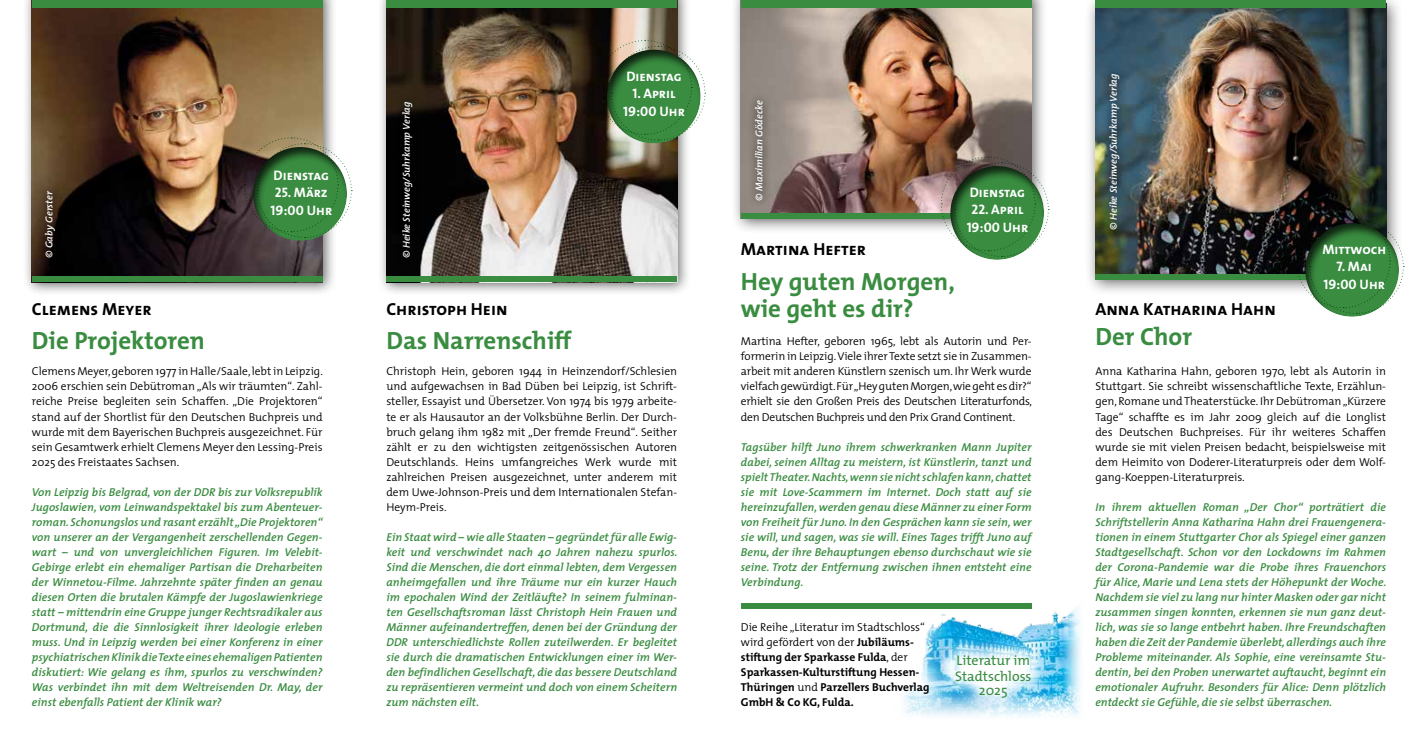
<style>
.page{position:relative;width:1418px;height:745px;background:#fff}
.page>*{position:absolute;margin:0;border:0;box-sizing:border-box;transform-origin:0 0}
.t1{font:700 25px/27.5px "The Mix";color:#398c40}
.t2{font:17.5px "The Mix Bold Caps";color:#000}
.t3{font:14px/16.2px "The Mix Plain";color:#398c40}
.t4{font:13.75px/17.5px "The Mix Bold Caps";color:#fff;text-align:center}
.t5{font:italic 600 11.5px/15px "The Mix";letter-spacing:.005em;color:#398c40;text-align:justify}
.t6{font:300 11.5px/15px "The Mix";color:#000;text-align:justify}
.t7{font:700 11.5px/15px "The Mix";color:#000}
.t8{font:italic 600 10px "The Mix";letter-spacing:.005em;color:#fff}
.s1{font-weight:300}
</style>
<div class="page">
<div style="left:730px;top:0;width:317px;height:235px;background:#000;opacity:.6"></div>
<img style="left:741px;top:7px;width:290px;height:206px">
<div style="left:1084px;top:0;width:318px;height:296px;background:#000;opacity:.6"></div>
<img style="left:1095px;top:7px;width:290px;height:267px">
<div style="left:377px;top:0;width:314px;height:296px;background:#000;opacity:.6"></div>
<img style="left:386px;top:7px;width:291px;height:269px">
<div style="left:22px;top:0;width:315px;height:296px;background:#000;opacity:.6"></div>
<img style="left:32px;top:7px;width:290px;height:269px">
<div style="left:386px;top:0;width:291px;height:7px;background:#398c40"></div>
<div style="left:32px;top:0;width:290px;height:7px;background:#398c40"></div>
<div style="left:1095px;top:0;width:290px;height:7px;background:#398c40"></div>
<div style="left:386px;top:276px;width:291px;height:6px;background:#398c40"></div>
<div style="left:32px;top:276px;width:290px;height:6px;background:#398c40"></div>
<div style="left:741px;top:213px;width:290px;height:6px;background:#398c40"></div>
<div style="left:1095px;top:274px;width:290px;height:5px;background:#398c40"></div>
<div style="left:604px;top:47px;width:97px;height:97px;background:#000;opacity:.75"></div>
<svg style="left:597px;top:40px;width:109px;height:101px;background:#5b8859"></svg>
<div style="left:251px;top:145px;width:96px;height:96px;background:#000;opacity:.75"></div>
<svg style="left:243px;top:137px;width:109px;height:101px;background:#5b8657"></svg>
<div style="left:948px;top:164px;width:96px;height:96px;background:#000;opacity:.75"></div>
<svg style="left:940px;top:156px;width:109px;height:101px"></svg>
<div style="left:1302px;top:221px;width:97px;height:96px;background:#000;opacity:.75"></div>
<svg style="left:1295px;top:213px;width:109px;height:101px"></svg>
<div style="left:741px;top:0;width:290px;height:7px;background:#398c40"></div>
<img style="left:958px;top:603px;width:123px;height:113px">
<img style="left:958px;top:635px;width:91px;height:81px">
<div style="left:370px;top:287px;width:323px;height:435px;background:#fff"></div>
<div style="left:15px;top:287px;width:324px;height:436px;background:#fff"></div>
<div style="left:1100px;top:65px;width:28px;height:173px;background:#000;opacity:.5"></div>
<div style="left:746px;top:91px;width:26px;height:118px;background:#000;opacity:.5"></div>
<div style="left:393px;top:93px;width:28px;height:173px;background:#000"></div>
<div style="left:36px;top:182px;width:28px;height:84px;background:#000;opacity:.5"></div>
<div style="left:741px;top:603px;width:290px;height:5px;background:#398c40"></div>
<p class="t4" style="left:626px;top:67px;width:57px">Dienstag</p>
<p class="t4" style="left:623px;top:84px;width:63px">1. April<br>19:00 Uhr</p>
<p class="t8" style="left:750px;top:200px;width:102px;rotate:-90deg">© Maximilian Gödecke</p>
<p class="t8" style="left:398px;top:258px;width:158px;rotate:-90deg">© Heike Steinweg/Suhrkamp Verlag</p>
<p class="t4" style="left:274px;top:166px;width:57px">Dienstag</p>
<p class="t4" style="left:270px;top:183px;width:63px">25. März<br>19:00 Uhr</p>
<p class="t4" style="left:969px;top:183px;width:57px">Dienstag</p>
<p class="t8" style="left:41px;top:258px;width:68px;rotate:-90deg">© Gaby Gerster</p>
<p class="t4" style="left:966px;top:200px;width:63px">22. April<br>19:00 Uhr</p>
<h2 class="t2" style="left:741px;top:234px;width:127px">Martina Hefter</h2>
<h1 class="t1" style="left:741px;top:267px;width:215px">Hey guten Morgen, wie geht es dir?</h1>
<p class="t6" style="left:741px;top:333px;width:293px">Martina Hefter, geboren 1965, lebt als Autorin und Per&shy;formerin in Leipzig. Viele ihrer Texte setzt sie in Zusammen&shy;arbeit mit anderen Künstlern szenisch um. Ihr Werk wurde vielfach gewürdigt. Für „Hey guten Morgen, wie geht es dir?“ erhielt sie den Großen Preis des Deutschen Literaturfonds, den Deutschen Buchpreis und den Prix Grand Continent.</p>
<p class="t5" style="left:741px;top:438px;width:292px">Tagsüber hilft Juno ihrem schwerkranken Mann Jupiter dabei, seinen Alltag zu meistern, ist Künstlerin, tanzt und spielt Theater. Nachts, wenn sie nicht schlafen kann, chattet sie mit Love-Scammern im Internet. Doch statt auf sie hereinzufallen, werden genau diese Männer zu einer Form von Freiheit für Juno. In den Gesprächen kann sie sein, wer sie will, und sagen, was sie will. Eines Tages trifft Juno auf Benu, der ihre Behauptungen ebenso durchschaut wie sie seine. Trotz der Entfernung zwischen ihnen entsteht eine Verbindung.</p>
<h2 class="t2" style="left:32px;top:294px;width:121px">Clemens Meyer</h2>
<h1 class="t1" style="left:32px;top:325px;width:175px">Die Projektoren</h1>
<p class="t6" style="left:32px;top:363px;width:292px">Clemens Meyer, geboren 1977 in Halle/Saale, lebt in Leipzig.<br>2006 erschien sein Debütroman „Als wir träumten“. Zahl&shy;reiche Preise begleiten sein Schaffen. „Die Projektoren“ stand auf der Shortlist für den Deutschen Buchpreis und wurde mit dem Bayerischen Buchpreis ausgezeichnet. Für sein Gesamtwerk erhielt Clemens Meyer den Lessing-Preis 2025 des Freistaates Sachsen.</p>
<p class="t5" style="left:32px;top:483px;width:292px">Von Leipzig bis Belgrad, von der DDR bis zur Volksrepublik Jugoslawien, vom Leinwandspektakel bis zum Abenteuer&shy;roman. Schonungslos und rasant erzählt „Die Projektoren“ von unserer an der Vergangenheit zerschellenden Gegen&shy;wart – und von unvergleichlichen Figuren. Im Velebit-Gebirge erlebt ein ehemaliger Partisan die Dreharbeiten der Winnetou-Filme. Jahrzehnte später finden an genau diesen Orten die brutalen Kämpfe der Jugoslawienkriege statt – mittendrin eine Gruppe junger Rechtsradikaler aus Dortmund, die die Sinnlosigkeit ihrer Ideologie erleben muss. Und in Leipzig werden bei einer Konferenz in einer psychiatrischen Klinik die Texte eines ehemaligen Patienten diskutiert: Wie gelang es ihm, spurlos zu verschwinden?<br>Was verbindet ihn mit dem Weltreisenden Dr. May, der einst ebenfalls Patient der Klinik war?</p>
<h2 class="t2" style="left:386px;top:294px;width:123px">Christoph Hein</h2>
<h1 class="t1" style="left:386px;top:325px;width:187px">Das Narrenschiff</h1>
<p class="t6" style="left:386px;top:363px;width:292px">Christoph Hein, geboren 1944 in Heinzendorf/Schlesien und aufgewachsen in Bad Düben bei Leipzig, ist Schrift&shy;steller, Essayist und Übersetzer. Von 1974 bis 1979 arbeite&shy;te er als Hausautor an der Volksbühne Berlin. Der Durch&shy;bruch gelang ihm 1982 mit „Der fremde Freund“. Seither zählt er zu den wichtigsten zeitgenössischen Autoren Deutschlands. Heins umfangreiches Werk wurde mit zahlreichen Preisen ausgezeichnet, unter anderem mit dem Uwe-Johnson-Preis und dem Internationalen Stefan-Heym-Preis.</p>
<p class="t5" style="left:386px;top:528px;width:293px">Ein Staat wird – wie alle Staaten – gegründet für alle Ewig&shy;keit und verschwindet nach 40 Jahren nahezu spurlos.<br>Sind die Menschen, die dort einmal lebten, dem Vergessen anheimgefallen und ihre Träume nur ein kurzer Hauch im epochalen Wind der Zeitläufte? In seinem fulminan&shy;ten Gesellschaftsroman lässt Christoph Hein Frauen und Männer aufeinandertreffen, denen bei der Gründung der DDR unterschiedlichste Rollen zuteilwerden. Er begleitet sie durch die dramatischen Entwicklungen einer im Wer&shy;den befindlichen Gesellschaft, die das bessere Deutschland zu repräsentieren vermeint und doch von einem Scheitern zum nächsten eilt.</p>
<p class="t7" style="left:741px;top:618px;width:190px"><span class="s1">Die Reihe „Literatur im Stadtschloss“ wird gefördert von der</span> Jubiläums&shy;stiftung der Sparkasse Fulda<span class="s1">, der </span>Sparkassen-Kulturstiftung Hessen-Thüringen <span class="s1">und</span> Parzellers Buchverlag GmbH &amp; Co KG, Fulda.</p>
<p class="t3" style="left:955px;top:651px;width:78px">Literatur im<br>Stadtschloss</p>
<p class="t3" style="left:979px;top:681px;width:30px">2025</p>
<p class="t8" style="left:1105px;top:230px;width:158px;rotate:-90deg">© Heike Steinweg/Suhrkamp Verlag</p>
<p class="t4" style="left:1322px;top:240px;width:65px">Mittwoch</p>
<p class="t4" style="left:1323px;top:257px;width:63px">7. Mai<br>19:00 Uhr</p>
<h2 class="t2" style="left:1095px;top:294px;width:182px">Anna Katharina Hahn</h2>
<h1 class="t1" style="left:1095px;top:322px;width:98px">Der Chor</h1>
<p class="t6" style="left:1095px;top:363px;width:292px">Anna Katharina Hahn, geboren 1970, lebt als Autorin in Stuttgart. Sie schreibt wissenschaftliche Texte, Erzählun&shy;gen, Romane und Theaterstücke. Ihr Debütroman „Kürzere Tage“ schaffte es im Jahr 2009 gleich auf die Longlist des Deutschen Buchpreises. Für ihr weiteres Schaffen wurde sie mit vielen Preisen bedacht, beispielsweise mit dem Heimito von Doderer-Literaturpreis oder dem Wolf&shy;gang-Koeppen-Literaturpreis.</p>
<p class="t5" style="left:1095px;top:498px;width:293px">In ihrem aktuellen Roman „Der Chor“ porträtiert die Schriftstellerin Anna Katharina Hahn drei Frauengenera&shy;tionen in einem Stuttgarter Chor als Spiegel einer ganzen Stadtgesellschaft. Schon vor den Lockdowns im Rahmen der Corona-Pandemie war die Probe ihres Frauenchors für Alice, Marie und Lena stets der Höhepunkt der Woche.<br>Nachdem sie viel zu lang nur hinter Masken oder gar nicht zusammen singen konnten, erkennen sie nun ganz deut&shy;lich, was sie so lange entbehrt haben. Ihre Freundschaften haben die Zeit der Pandemie überlebt, allerdings auch ihre Probleme miteinander. Als Sophie, eine vereinsamte Stu&shy;dentin, bei den Proben unerwartet auftaucht, beginnt ein emotionaler Aufruhr. Besonders für Alice: Denn plötzlich entdeckt sie Gefühle, die sie selbst überraschen.</p>
</div>
